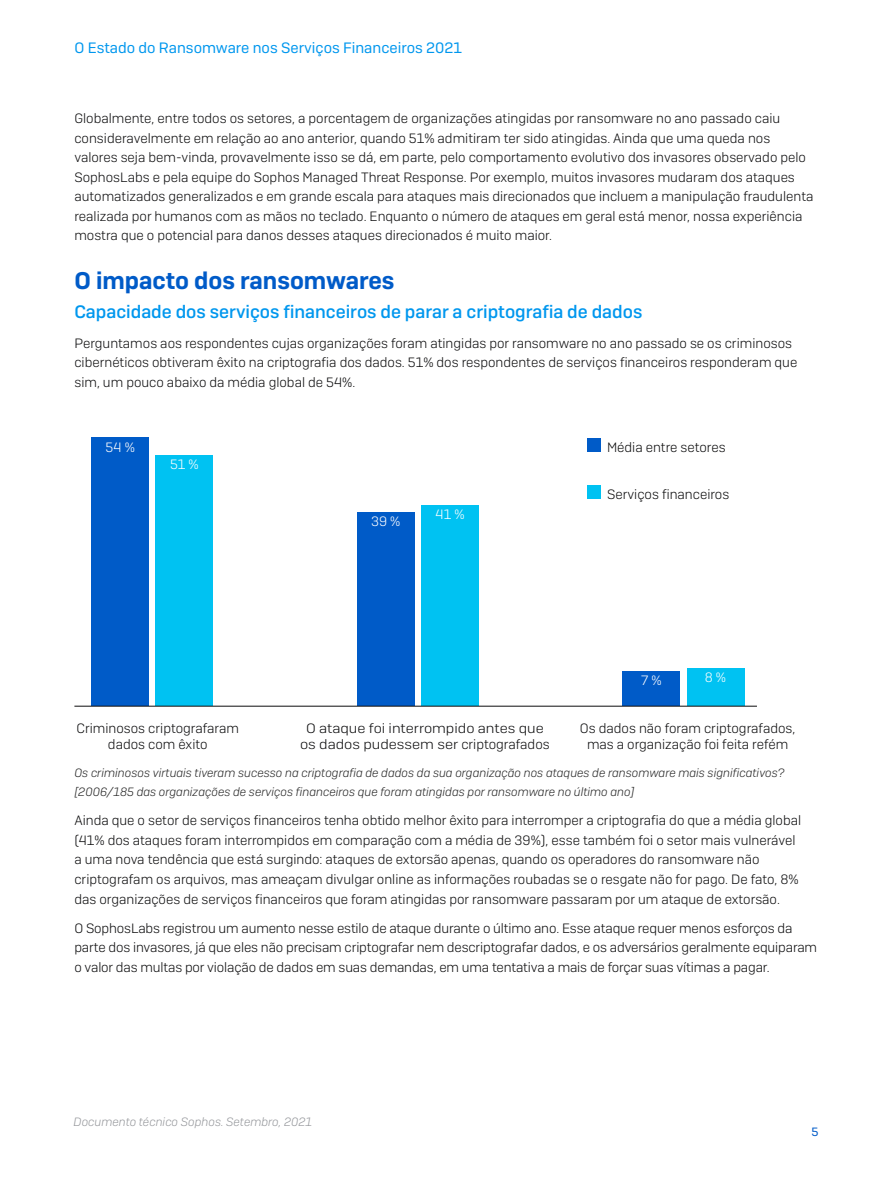
<style>
.page{position:relative;width:893px;height:1191px;background:#fff}
.page>*{position:absolute;margin:0;border:0;box-sizing:border-box;transform-origin:0 0}
.Subheading_1{font:600 24px "Sophos Sans";color:#005bc8}
.Subheading_2{font:500 18px "Sophos Sans";color:#0097ee}
.t1{font:15px "Sophos Sans";color:#0097ee}
.Body_Copy{font:300 13.5px/19.5px "Sophos Sans";color:#0d0d0e}
.Body_Copy-2{font:300 13.5px/16.2px "Sophos Sans";color:#0d0d0e;text-align:center;scale:1.1 1}
.Body_Copy-3{font:300 13.5px "Sophos Sans";color:#fff}
.t2{font:italic 300 12px/19.5px "Sophos Sans";color:#262626}
.t3{font:italic 300 12px "Sophos Sans";color:#96989c}
.t4{font:12px "Sophos Sans";color:#005bc8}
</style>
<div class="page">
<div style="left:156px;top:455px;width:57px;height:250px;background:#00c2f2"></div>
<div style="left:421px;top:505px;width:58px;height:200px;background:#00c2f2"></div>
<div style="left:687px;top:668px;width:57px;height:37px;background:#00c2f2"></div>
<div style="left:91px;top:437px;width:58px;height:268px;background:#005bc8"></div>
<div style="left:357px;top:512px;width:57px;height:193px;background:#005bc8"></div>
<div style="left:623px;top:671px;width:57px;height:34px;background:#005bc8"></div>
<hr style="left:74px;top:706px;width:683px;height:1px;background:#0d0d0e">
<div style="left:587px;top:438px;width:14px;height:14px;background:#005bc8"></div>
<div style="left:587px;top:485px;width:14px;height:14px;background:#00c2f2"></div>
<p class="t1" style="left:74px;top:39px;width:389px">O Estado do Ransomware nos Serviços Financeiros 2021</p>
<p class="Body_Copy" style="left:74px;top:108px;width:740px">Globalmente, entre todos os setores, a porcentagem de organizações atingidas por ransomware no ano passado caiu consideravelmente em relação ao ano anterior, quando 51% admitiram ter sido atingidas. Ainda que uma queda nos valores seja bem-vinda, provavelmente isso se dá, em parte, pelo comportamento evolutivo dos invasores observado pelo SophosLabs e pela equipe do Sophos Managed Threat Response. Por exemplo, muitos invasores mudaram dos ataques automatizados generalizados e em grande escala para ataques mais direcionados que incluem a manipulação fraudulenta realizada por humanos com as mãos no teclado. Enquanto o número de ataques em geral está menor, nossa experiência mostra que o potencial para danos desses ataques direcionados é muito maior.</p>
<p class="Subheading_1" style="left:74px;top:266px;width:322px">O impacto dos ransomwares</p>
<p class="Subheading_2" style="left:74px;top:301px;width:569px">Capacidade dos serviços financeiros de parar a criptografia de dados</p>
<p class="Body_Copy" style="left:74px;top:333px;width:724px">Perguntamos aos respondentes cujas organizações foram atingidas por ransomware no ano passado se os criminosos cibernéticos obtiveram êxito na criptografia dos dados. 51% dos respondentes de serviços financeiros responderam que sim, um pouco abaixo da média global de 54%.</p>
<p class="Body_Copy-3" style="left:106px;top:439px;width:31px">54 %</p>
<p class="Body_Copy-3" style="left:170px;top:456px;width:30px">51 %</p>
<p class="Body_Copy-3" style="left:371px;top:513px;width:31px">39 %</p>
<p class="Body_Copy-3" style="left:435px;top:506px;width:31px">41 %</p>
<p class="Body_Copy" style="left:607px;top:437px;width:120px">Média entre setores</p>
<p class="Body_Copy" style="left:607px;top:484px;width:124px">Serviços financeiros</p>
<p class="Body_Copy-3" style="left:641px;top:672px;width:22px">7 %</p>
<p class="Body_Copy-3" style="left:705px;top:669px;width:23px">8 %</p>
<p class="Body_Copy" style="left:77px;top:719px;width:164px;line-height:16.2px;text-align:center">Criminosos criptografaram dados com êxito</p>
<p class="Body_Copy-2" style="left:300px;top:719px;width:228px">O ataque foi interrompido antes que os dados pudessem ser criptografados</p>
<p class="Body_Copy" style="left:580px;top:719px;width:217px;line-height:16.2px;text-align:center">Os dados não foram criptografados, mas a organização foi feita refém</p>
<p class="t2" style="left:74px;top:762px;width:711px">Os criminosos virtuais tiveram sucesso na criptografia de dados da sua organização nos ataques de ransomware mais significativos? [2006/185 das organizações de serviços financeiros que foram atingidas por ransomware no último ano]</p>
<p class="Body_Copy" style="left:74px;top:810px;width:728px">Ainda que o setor de serviços financeiros tenha obtido melhor êxito para interromper a criptografia do que a média global (41% dos ataques foram interrompidos em comparação com a média de 39%), esse também foi o setor mais vulnerável a uma nova tendência que está surgindo: ataques de extorsão apenas, quando os operadores do ransomware não criptografam os arquivos, mas ameaçam divulgar online as informações roubadas se o resgate não for pago. De fato, 8% das organizações de serviços financeiros que foram atingidas por ransomware passaram por um ataque de extorsão.</p>
<p class="Body_Copy" style="left:74px;top:918px;width:744px">O SophosLabs registrou um aumento nesse estilo de ataque durante o último ano. Esse ataque requer menos esforços da parte dos invasores, já que eles não precisam criptografar nem descriptografar dados, e os adversários geralmente equiparam o valor das multas por violação de dados em suas demandas, em uma tentativa a mais de forçar suas vítimas a pagar.</p>
<p class="t3" style="left:74px;top:1114px;width:240px">Documento técnico Sophos. Setembro, 2021</p>
<p class="t4" style="left:811px;top:1124px;width:9px">5</p>
</div>
